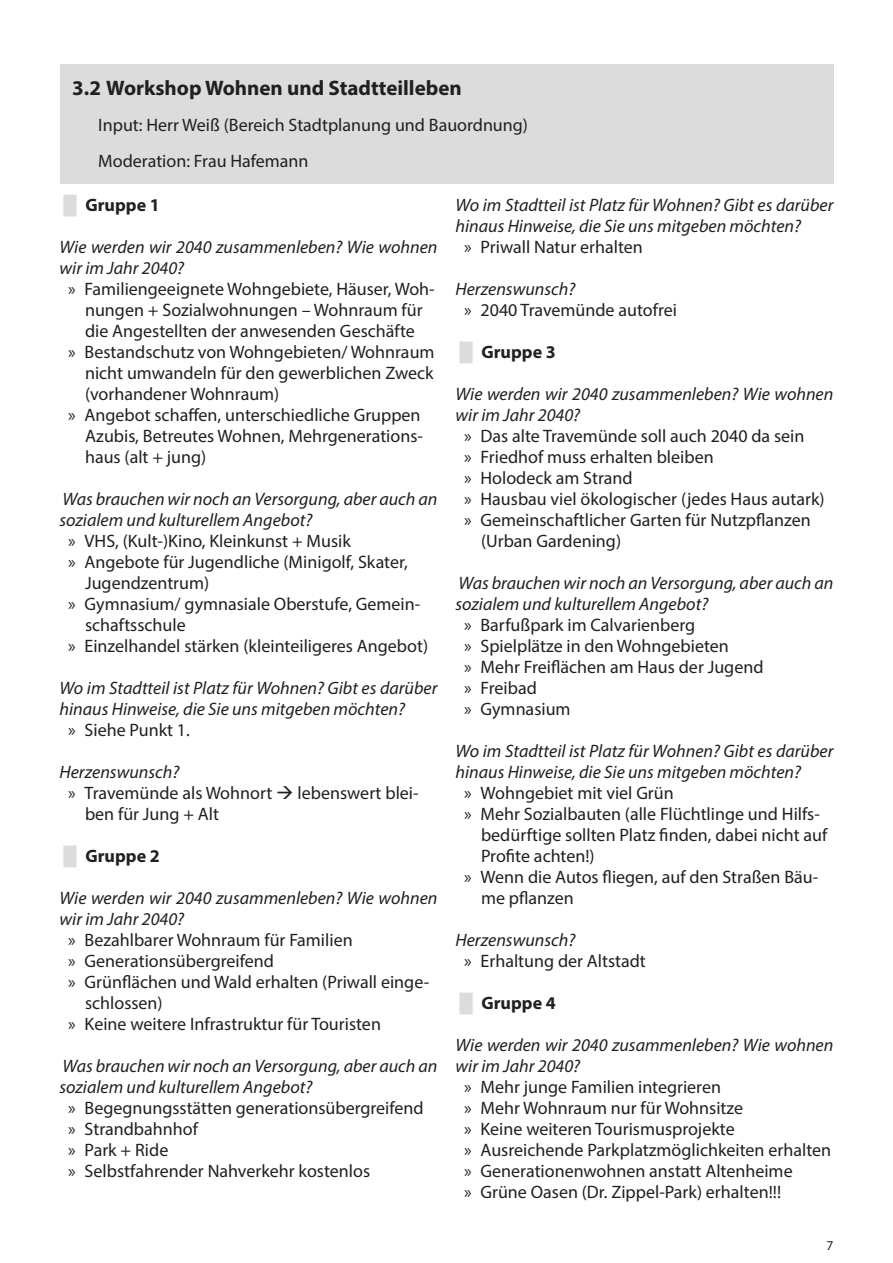
<style>
.page{position:relative;width:893px;height:1263px;background:#fff}
.page>*{position:absolute;margin:0;border:0;box-sizing:border-box;transform-origin:0 0}
.t1{font:700 21px "Myriad Pro";color:#231f20}
.t2{font:18px/21px "Myriad Pro";color:#231f20}
.Workshopfragen{font:italic 18px/21px "Myriad Pro";color:#231f20}
.t3{font:700 18px "Myriad Pro";color:#231f20}
.t4{font:13.5px "Myriad Pro";color:#231f20}
.s1{font-family:"Arial";color:#dcdcdc}
.s2{font-family:"Arial";font-weight:400;color:#dcdcdc}
</style>
<div class="page">
<div style="left:60px;top:64px;width:773px;height:120px;background:#dcdcdc"></div>
<p class="t1" style="left:72px;top:74px;width:391px">3.2 Workshop Wohnen und Stadtteilleben</p>
<p class="t2" style="left:77px;top:114px;width:453px"><span class="s1">█</span> Input: Herr Weiß (Bereich Stadtplanung und Bauordnung)</p>
<p class="t2" style="left:77px;top:150px;width:233px"><span class="s1">█</span> Moderation: Frau Hafemann</p>
<p class="t3" style="left:64px;top:193px;width:98px"><span class="s2">█</span> Gruppe 1</p>
<p class="Workshopfragen" style="left:60px;top:236px;width:379px">Wie werden wir 2040 zusammenleben? Wie wohnen wir im Jahr 2040?</p>
<p class="t2" style="left:68px;top:278px;width:368px;text-align:center">» Familiengeeignete Wohngebiete, Häuser, Woh&shy;nungen + Sozialwohnungen – Wohnraum für<br>die Angestellten der anwesenden Geschäfte</p>
<p class="t2" style="left:85px;top:341px;width:351px;text-align:justify;text-indent:-17px">» Bestandschutz von Wohngebieten/ Wohnraum nicht umwandeln für den gewerblichen Zweck (vorhandener Wohnraum)</p>
<p class="t2" style="left:85px;top:404px;width:339px;text-indent:-17px">» Angebot schaffen, unterschiedliche Gruppen<br>Azubis, Betreutes Wohnen, Mehrgenerations&shy;haus (alt + jung)</p>
<p class="Workshopfragen" style="left:60px;top:488px;width:379px">Was brauchen wir noch an Versorgung, aber auch an sozialem und kulturellem Angebot?</p>
<p class="t2" style="left:68px;top:530px;width:284px">» VHS, (Kult-)Kino, Kleinkunst + Musik</p>
<p class="t2" style="left:85px;top:551px;width:324px;text-indent:-17px">» Angebote für Jugendliche (Minigolf, Skater,<br>Jugendzentrum)</p>
<p class="t2" style="left:85px;top:593px;width:337px;text-indent:-17px">» Gymnasium/ gymnasiale Oberstufe, Gemein&shy;schaftsschule</p>
<p class="t2" style="left:68px;top:635px;width:362px">» Einzelhandel stärken (kleinteiligeres Angebot)</p>
<p class="Workshopfragen" style="left:60px;top:677px;width:379px">Wo im Stadtteil ist Platz für Wohnen? Gibt es darüber hinaus Hinweise, die Sie uns mitgeben möchten?</p>
<p class="t2" style="left:68px;top:719px;width:123px">» Siehe Punkt 1.</p>
<p class="Workshopfragen" style="left:60px;top:761px;width:121px">Herzenswunsch?</p>
<p class="t2" style="left:85px;top:782px;width:335px;text-indent:-17px">» Travemünde als Wohnort → lebenswert blei&shy;ben für Jung + Alt</p>
<p class="t3" style="left:64px;top:844px;width:98px"><span class="s2">█</span> Gruppe 2</p>
<p class="Workshopfragen" style="left:60px;top:887px;width:379px">Wie werden wir 2040 zusammenleben? Wie wohnen wir im Jahr 2040?</p>
<p class="t2" style="left:68px;top:929px;width:286px">» Bezahlbarer Wohnraum für Familien</p>
<p class="t2" style="left:68px;top:950px;width:207px">» Generationsübergreifend</p>
<p class="t2" style="left:85px;top:971px;width:346px;text-indent:-17px">» Grünflächen und Wald erhalten (Priwall einge&shy;schlossen)</p>
<p class="t2" style="left:68px;top:1013px;width:314px">» Keine weitere Infrastruktur für Touristen</p>
<p class="Workshopfragen" style="left:60px;top:1055px;width:379px">Was brauchen wir noch an Versorgung, aber auch an sozialem und kulturellem Angebot?</p>
<p class="t2" style="left:68px;top:1097px;width:357px">» Begegnungsstätten generationsübergreifend</p>
<p class="t2" style="left:68px;top:1118px;width:131px">» Strandbahnhof</p>
<p class="t2" style="left:68px;top:1139px;width:102px">» Park + Ride</p>
<p class="t2" style="left:68px;top:1160px;width:304px">» Selbstfahrender Nahverkehr kostenlos</p>
<p class="Workshopfragen" style="left:455px;top:194px;width:379px">Wo im Stadtteil ist Platz für Wohnen? Gibt es darüber hinaus Hinweise, die Sie uns mitgeben möchten?</p>
<p class="t2" style="left:464px;top:236px;width:180px">» Priwall Natur erhalten</p>
<p class="Workshopfragen" style="left:455px;top:278px;width:121px">Herzenswunsch?</p>
<p class="t2" style="left:464px;top:299px;width:214px">» 2040 Travemünde autofrei</p>
<p class="t3" style="left:460px;top:340px;width:98px"><span class="s2">█</span> Gruppe 3</p>
<p class="Workshopfragen" style="left:455px;top:383px;width:379px">Wie werden wir 2040 zusammenleben? Wie wohnen wir im Jahr 2040?</p>
<p class="t2" style="left:464px;top:425px;width:342px">» Das alte Travemünde soll auch 2040 da sein</p>
<p class="t2" style="left:464px;top:446px;width:251px">» Friedhof muss erhalten bleiben</p>
<p class="t2" style="left:464px;top:467px;width:170px">» Holodeck am Strand</p>
<p class="t2" style="left:464px;top:488px;width:362px">» Hausbau viel ökologischer (jedes Haus autark)</p>
<p class="t2" style="left:481px;top:509px;width:331px;text-indent:-17px">» Gemeinschaftlicher Garten für Nutzpflanzen (Urban Gardening)</p>
<p class="Workshopfragen" style="left:455px;top:572px;width:379px">Was brauchen wir noch an Versorgung, aber auch an sozialem und kulturellem Angebot?</p>
<p class="t2" style="left:464px;top:614px;width:233px">» Barfußpark im Calvarienberg</p>
<p class="t2" style="left:464px;top:635px;width:266px">» Spielplätze in den Wohngebieten</p>
<p class="t2" style="left:464px;top:656px;width:301px">» Mehr Freiflächen am Haus der Jugend</p>
<p class="t2" style="left:464px;top:677px;width:74px">» Freibad</p>
<p class="t2" style="left:464px;top:698px;width:108px">» Gymnasium</p>
<p class="Workshopfragen" style="left:455px;top:740px;width:379px">Wo im Stadtteil ist Platz für Wohnen? Gibt es darüber hinaus Hinweise, die Sie uns mitgeben möchten?</p>
<p class="t2" style="left:464px;top:782px;width:211px">» Wohngebiet mit viel Grün</p>
<p class="t2" style="left:481px;top:803px;width:348px;text-indent:-17px">» Mehr Sozialbauten (alle Flüchtlinge und Hilfs&shy;bedürftige sollten Platz finden, dabei nicht auf<br>Profite achten!)</p>
<p class="t2" style="left:481px;top:866px;width:339px;text-indent:-17px">» Wenn die Autos fliegen, auf den Straßen Bäu&shy;me pflanzen</p>
<p class="Workshopfragen" style="left:455px;top:929px;width:121px">Herzenswunsch?</p>
<p class="t2" style="left:464px;top:950px;width:183px">» Erhaltung der Altstadt</p>
<p class="t3" style="left:460px;top:991px;width:98px"><span class="s2">█</span> Gruppe 4</p>
<p class="Workshopfragen" style="left:455px;top:1034px;width:379px">Wie werden wir 2040 zusammenleben? Wie wohnen wir im Jahr 2040?</p>
<p class="t2" style="left:464px;top:1076px;width:259px">» Mehr junge Familien integrieren</p>
<p class="t2" style="left:464px;top:1097px;width:281px">» Mehr Wohnraum nur für Wohnsitze</p>
<p class="t2" style="left:464px;top:1118px;width:272px">» Keine weiteren Tourismusprojekte</p>
<p class="t2" style="left:464px;top:1139px;width:369px">» Ausreichende Parkplatzmöglichkeiten erhalten</p>
<p class="t2" style="left:464px;top:1160px;width:330px">» Generationenwohnen anstatt Altenheime</p>
<p class="t2" style="left:464px;top:1181px;width:319px">» Grüne Oasen (Dr. Zippel-Park) erhalten!!!</p>
<p class="t4" style="left:826px;top:1237px;width:8px">7</p>
</div>
